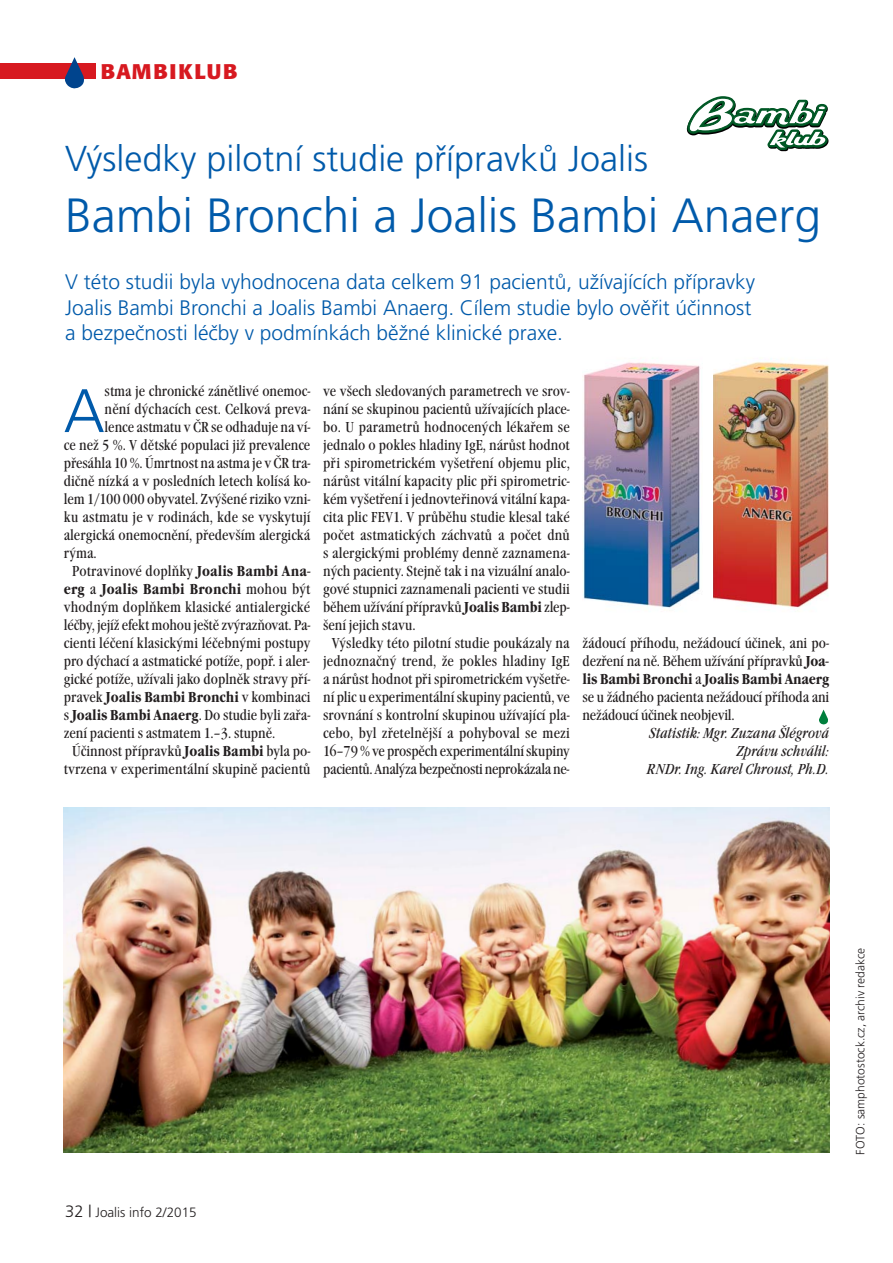
<style>
.page{position:relative;width:893px;height:1263px;background:#fff}
.page>*{position:absolute;margin:0;border:0;box-sizing:border-box;transform-origin:0 0}
.t1{font:300 61.35px "Frutiger CE";color:#005aaa}
.t2{font:300 48px "Frutiger CE";color:#005aaa}
.t3{font:300 36px "Frutiger CE";color:#005aaa}
.t4{font:300 21px/25.2px "Frutiger CE";color:#005aaa}
.t5{font:700 21px "Formata CE";letter-spacing:.07em;color:#d71920}
.t6{font:condensed 15px/18px "Garamond Itc TCE";color:#231f20;text-align:justify}
.t7{font:italic condensed 15px/18px "Garamond Itc TCE";color:#231f20;text-align:right}
.t8{font:700 condensed 15px "Garamond Itc TCE";letter-spacing:.01em;color:#231f20}
.t9{font:condensed 15px "Garamond Itc TCE";letter-spacing:-.02em;color:#231f20}
.t10{font:300 13.5px "Frutiger CE";color:#231f20}
.t11{font:300 12px "Frutiger CE";color:#231f20}
.s1{font-weight:700}
.s2{font-weight:400}
.s3{font-size:16.5px}
</style>
<div class="page">
<div style="left:0;top:64px;width:96px;height:15px;background:#d71920"></div>
<svg style="left:65px;top:57px;width:19px;height:31px"></svg>
<img style="left:64px;top:808px;width:765px;height:344px">
<svg style="left:819px;top:709px;width:9px;height:15px"></svg>
<svg style="left:687px;top:96px;width:141px;height:56px"></svg>
<img style="left:583px;top:358px;width:246px;height:252px">
<h3 class="t5" style="left:101px;top:62px;width:138px">BAMBIKLUB</h3>
<h3 class="t3" style="left:65px;top:144px;width:584px">Výsledky pilotní studie přípravků Joalis</h3>
<h2 class="t2" style="left:65px;top:196px;width:757px">Bambi Bronchi a Joalis Bambi Anaerg</h2>
<h3 class="t4" style="left:65px;top:271px;width:691px">V této studii byla vyhodnocena data celkem 91 pacientů, užívajících přípravky<br>Joalis Bambi Bronchi a Joalis Bambi Anaerg. Cílem studie bylo ověřit účinnost a bezpečnosti léčby v podmínkách běžné klinické praxe.</h3>
<h1 class="t1" style="left:64px;top:386px;width:42px">A</h1>
<p class="t6" style="left:105px;top:383px;width:207px">stma je chronické zánětlivé onemoc-</p>
<p class="t6" style="left:105px;top:401px;width:207px">nění dýchacích cest. Celková preva-</p>
<p class="t6" style="left:105px;top:419px;width:207px">lence astmatu v ČR se odhaduje na ví-</p>
<p class="t6" style="left:64px;top:437px;width:248px">ce než 5 %. V dětské populaci již prevalence</p>
<p class="t6" style="left:64px;top:455px;width:248px">přesáhla 10 %. Úmrtnost na astma je v ČR tra-</p>
<p class="t6" style="left:64px;top:473px;width:248px">dičně nízká a v posledních letech kolísá ko-</p>
<p class="t6" style="left:64px;top:491px;width:248px">lem 1/100 000 obyvatel. Zvýšené riziko vzni-</p>
<p class="t6" style="left:64px;top:509px;width:248px">ku astmatu je v rodinách, kde se vyskytují</p>
<p class="t6" style="left:64px;top:527px;width:248px">alergická onemocnění, především alergická</p>
<p class="t6" style="left:64px;top:545px;width:34px">rýma.</p>
<p class="t6" style="left:72px;top:563px;width:240px">Potravinové doplňky <span class="s1">Joalis Bambi Ana-</span></p>
<p class="t8" style="left:64px;top:583px;width:248px">erg <span class="s2">a</span> Joalis Bambi Bronchi <span class="s2">mohou být</span></p>
<p class="t6" style="left:64px;top:599px;width:248px">vhodným doplňkem klasické antialergické</p>
<p class="t6" style="left:64px;top:617px;width:248px">léčby, jejíž efekt mohou ještě zvýrazňovat. Pa-</p>
<p class="t6" style="left:64px;top:635px;width:248px">cienti léčení klasickými léčebnými postupy</p>
<p class="t6" style="left:64px;top:653px;width:248px">pro dýchací a astmatické potíže, popř. i aler-</p>
<p class="t6" style="left:64px;top:671px;width:248px">gické potíže, užívali jako doplněk stravy pří-</p>
<p class="t8" style="left:64px;top:691px;width:248px"><span class="s2">pravek</span> Joalis Bambi Bronchi <span class="s2">v kombinaci</span></p>
<p class="t6" style="left:64px;top:707px;width:248px">s <span class="s1">Joalis Bambi Anaerg</span>. Do studie byli zařa-</p>
<p class="t6" style="left:64px;top:725px;width:213px">zení pacienti s astmatem 1.–3. stupně.</p>
<p class="t6" style="left:72px;top:743px;width:240px">Účinnost přípravků <span class="s1">Joalis Bambi</span> byla po-</p>
<p class="t6" style="left:64px;top:761px;width:248px">tvrzena v experimentální skupině pacientů</p>
<p class="t6" style="left:323px;top:383px;width:248px">ve všech sledovaných parametrech ve srov-</p>
<p class="t6" style="left:323px;top:401px;width:248px">nání se skupinou pacientů užívajících place-</p>
<p class="t6" style="left:323px;top:419px;width:248px">bo. U parametrů hodnocených lékařem se</p>
<p class="t6" style="left:323px;top:437px;width:248px">jednalo o pokles hladiny IgE, nárůst hodnot</p>
<p class="t6" style="left:323px;top:455px;width:248px">při spirometrickém vyšetření objemu plic,</p>
<p class="t6" style="left:323px;top:473px;width:248px">nárůst vitální kapacity plic při spirometric-</p>
<p class="t6" style="left:323px;top:491px;width:248px">kém vyšetření i jednovteřinová vitální kapa-</p>
<p class="t6" style="left:323px;top:509px;width:248px">cita plic FEV1. V průběhu studie klesal také</p>
<p class="t6" style="left:323px;top:527px;width:248px">počet astmatických záchvatů a počet dnů</p>
<p class="t6" style="left:323px;top:545px;width:248px">s alergickými problémy denně zaznamena-</p>
<p class="t6" style="left:323px;top:563px;width:248px">ných pacienty. Stejně tak i na vizuální analo-</p>
<p class="t6" style="left:323px;top:581px;width:248px">gové stupnici zaznamenali pacienti ve studii</p>
<p class="t6" style="left:323px;top:599px;width:248px">během užívání přípravků <span class="s1">Joalis Bambi</span> zlep-</p>
<p class="t6" style="left:323px;top:617px;width:94px">šení jejich stavu.</p>
<p class="t6" style="left:332px;top:635px;width:240px">Výsledky této pilotní studie poukázaly na</p>
<p class="t6" style="left:323px;top:653px;width:248px">jednoznačný trend, že pokles hladiny IgE</p>
<p class="t6" style="left:323px;top:671px;width:248px">a nárůst hodnot při spirometrickém vyšetře-</p>
<p class="t6" style="left:323px;top:689px;width:248px">ní plic u experimentální skupiny pacientů, ve</p>
<p class="t6" style="left:323px;top:707px;width:248px">srovnání s kontrolní skupinou užívající pla-</p>
<p class="t6" style="left:323px;top:725px;width:248px">cebo, byl zřetelnější a pohyboval se mezi</p>
<p class="t6" style="left:323px;top:743px;width:248px">16–79 % ve prospěch experimentální skupiny</p>
<p class="t9" style="left:323px;top:763px;width:248px">pacientů. Analýza bezpečnosti neprokázala ne-</p>
<p class="t6" style="left:583px;top:635px;width:248px">žádoucí příhodu, nežádoucí účinek, ani po&shy;dezření na ně. Během užívání přípravků <span class="s1">Joa&shy;lis Bambi Bronchi</span> a <span class="s1">Joalis Bambi Anaerg </span>se u žádného pacienta nežádoucí příhoda ani nežádoucí účinek neobjevil.</p>
<p class="t7" style="left:647px;top:725px;width:184px">Statistik: Mgr. Zuzana Šlégrová<br>Zprávu schválil:<br>RNDr. Ing. Karel Chroust, Ph.D.</p>
<p class="t10" style="left:65px;top:1207px;width:133px"><span class="s3">32 |</span> Joalis info 2/2015</p>
<p class="t11" style="left:855px;top:1155px;width:208px;rotate:-90deg">FOTO: samphotostock.cz, archiv redakce</p>
</div>
